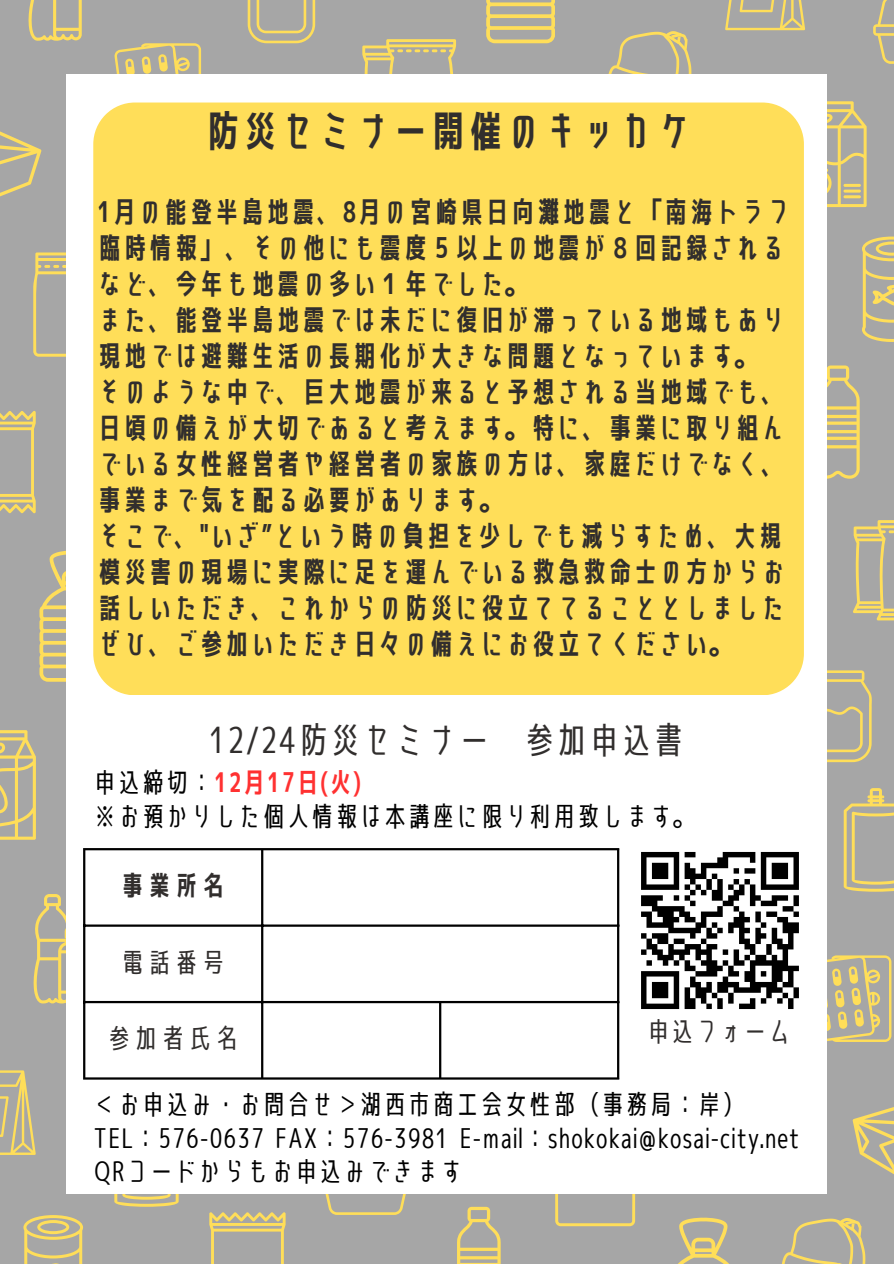
<style>
.page{position:relative;width:894px;height:1264px;background:#fff}
.page>*{position:absolute;margin:0;border:0;box-sizing:border-box;transform-origin:0 0}
.t1{font:42px "Senobi Gothic Bold";letter-spacing:-.105em;color:#312e2d}
.t2{font:36px "Senobi Gothic Regular";letter-spacing:-.105em;color:#312e2d}
.t3{font:28.5px/36px "Senobi Gothic Bold";letter-spacing:-.105em;color:#312e2d}
.t4{font:27px "Senobi Gothic Regular";letter-spacing:-.105em;color:#000}
.t5{font:27px "Senobi Gothic Regular";color:#312e2d}
.t6{font:27px "Senobi Gothic Bold";letter-spacing:-.105em;color:#ff3131}
.t7{font:27px "Senobi Gothic Bold";color:#312e2d}
.s1{font-family:"Senobi Gothic Regular";color:#000}
</style>
<div class="page">
<div style="left:0;top:0;width:893px;height:1263px;background:#a6a6a6"></div>
<svg style="left:28px;top:0;width:54px;height:41px"></svg>
<svg style="left:0;top:730px;width:36px;height:109px"></svg>
<svg style="left:33px;top:252px;width:34px;height:105px"></svg>
<svg style="left:0;top:411px;width:36px;height:102px"></svg>
<svg style="left:39px;top:550px;width:28px;height:131px"></svg>
<svg style="left:0;top:131px;width:41px;height:66px"></svg>
<svg style="left:33px;top:894px;width:34px;height:110px"></svg>
<svg style="left:23px;top:1215px;width:60px;height:48px"></svg>
<svg style="left:0;top:1070px;width:36px;height:84px"></svg>
<svg style="left:873px;top:0;width:20px;height:64px"></svg>
<svg style="left:826px;top:955px;width:65px;height:87px"></svg>
<svg style="left:826px;top:670px;width:45px;height:92px"></svg>
<svg style="left:826px;top:101px;width:40px;height:106px"></svg>
<svg style="left:862px;top:236px;width:31px;height:106px"></svg>
<svg style="left:826px;top:365px;width:33px;height:113px"></svg>
<svg style="left:782px;top:1218px;width:82px;height:45px"></svg>
<svg style="left:853px;top:520px;width:40px;height:100px"></svg>
<svg style="left:852px;top:1107px;width:41px;height:67px"></svg>
<svg style="left:843px;top:788px;width:50px;height:103px"></svg>
<svg style="left:114px;top:43px;width:87px;height:31px"></svg>
<svg style="left:247px;top:0;width:68px;height:43px"></svg>
<svg style="left:362px;top:39px;width:94px;height:35px"></svg>
<svg style="left:608px;top:31px;width:83px;height:43px"></svg>
<svg style="left:486px;top:0;width:68px;height:43px"></svg>
<svg style="left:725px;top:0;width:79px;height:30px"></svg>
<svg style="left:679px;top:1217px;width:49px;height:46px"></svg>
<svg style="left:555px;top:1193px;width:80px;height:33px"></svg>
<svg style="left:457px;top:1206px;width:43px;height:57px"></svg>
<svg style="left:319px;top:1193px;width:92px;height:21px"></svg>
<svg style="left:209px;top:1212px;width:76px;height:51px"></svg>
<svg style="left:114px;top:1193px;width:64px;height:13px"></svg>
<div style="left:67px;top:74px;width:759px;height:1119px;background:#fff"></div>
<hr style="left:83px;top:850px;width:2px;height:227px;background:#000">
<hr style="left:261px;top:850px;width:2px;height:227px;background:#000">
<hr style="left:439px;top:1003px;width:2px;height:74px;background:#000">
<hr style="left:617px;top:850px;width:2px;height:227px;background:#000">
<hr style="left:83px;top:848px;width:536px;height:2px;background:#000">
<hr style="left:83px;top:924px;width:536px;height:2px;background:#000">
<hr style="left:83px;top:1000px;width:536px;height:3px;background:#000">
<hr style="left:83px;top:1077px;width:536px;height:2px;background:#000">
<img style="left:641px;top:851px;width:158px;height:159px">
<div style="left:93px;top:102px;width:710px;height:593px;background:#ffde59"></div>
<p class="t1" style="left:202px;top:102px;width:494px">防災セミナー開催のキッカケ</p>
<p class="t3" style="left:95px;top:193px;width:698px">1月の能登半島地震、8月の宮崎県日向灘地震と「南海トラフ臨時情報」、その他にも震度５以上の地震が８回記録されるなど、今年も地震の多い１年でした。<br>また、能登半島地震では未だに復旧が滞っている地域もあり現地では避難生活の長期化が大きな問題となっています。そのような中で、巨大地震が来ると予想される当地域でも、日頃の備えが大切であると考えます。特に、事業に取り組んでいる女性経営者や経営者の家族の方は、家庭だけでなく、事業まで気を配る必要があります。<br>そこで、"いざ”という時の負担を少しでも減らすため、大規模災害の現場に実際に足を運んでいる救急救命士の方からお話しいただき、これからの防災に役立ててることとしましたぜひ、ご参加いただき日々の備えにお役立てください。</p>
<p class="t2" style="left:207px;top:716px;width:481px">12/24防災セミナー 参加申込書</p>
<p class="t6" style="left:91px;top:763px;width:273px"><span class="s1">申込締切：</span>12月17日(火)</p>
<h1 class="t4" style="left:91px;top:798px;width:608px">※お預かりした個人情報は本講座に限り利用致します。</h1>
<p class="t7" style="left:119px;top:867px;width:109px">事業所名</p>
<p class="t5" style="left:119px;top:944px;width:109px">電話番号</p>
<p class="t5" style="left:106px;top:1020px;width:136px">参加者氏名</p>
<p class="t5" style="left:645px;top:1012px;width:149px">申込フォーム</p>
<h3 class="t4" style="left:91px;top:1086px;width:657px">＜お申込み・お問合せ＞湖西市商工会女性部（事務局：岸）</h3>
<h2 class="t4" style="left:91px;top:1119px;width:711px">TEL：576-0637 FAX：576-3981 E-mail：shokokai@kosai-city.net</h2>
<p class="t4" style="left:91px;top:1153px;width:375px">QRコードからもお申込みできます</p>
</div>
